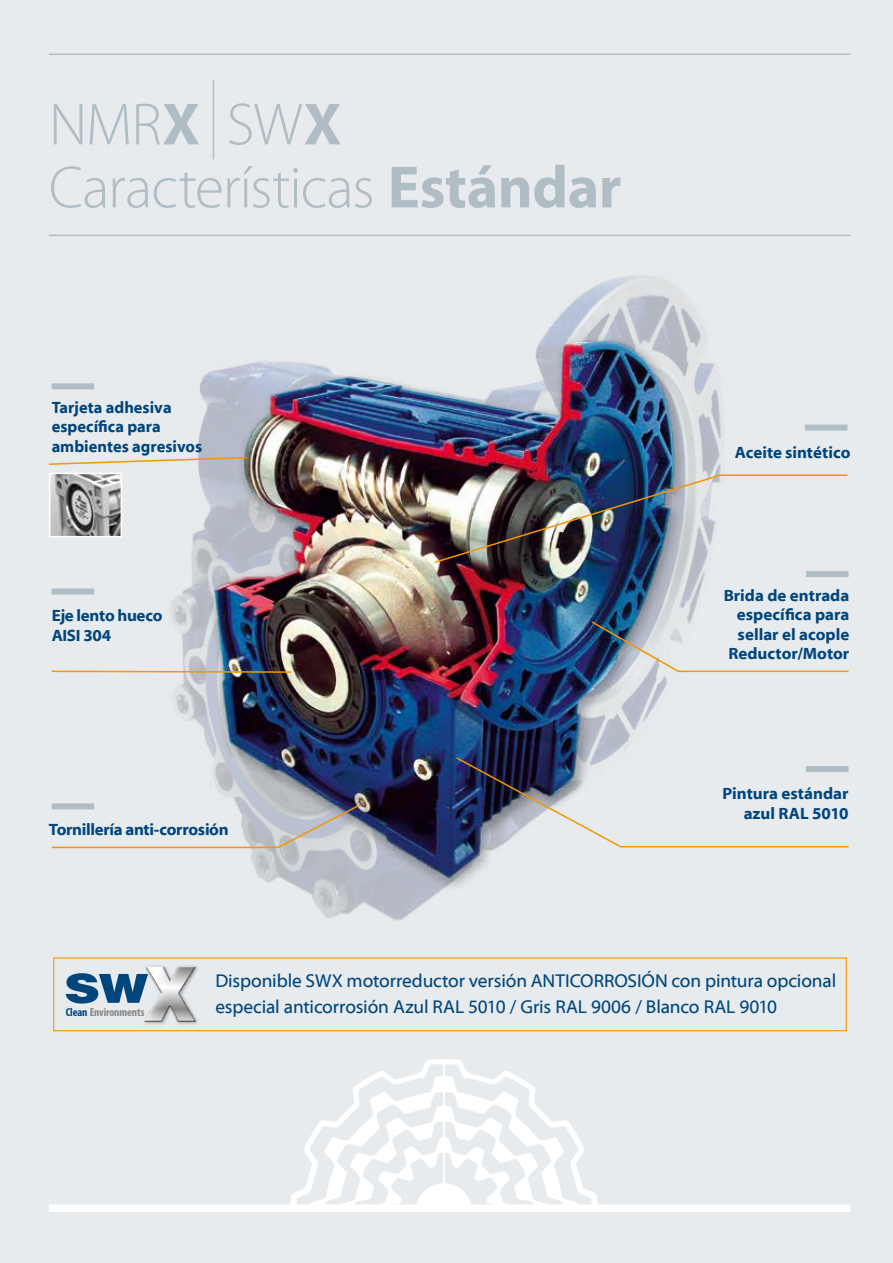
<style>
.page{position:relative;width:893px;height:1263px;background:#e7ebee}
.page>*{position:absolute;margin:0;border:0;box-sizing:border-box;transform-origin:0 0}
.t1{font:300 60px/63px "Myriad Pro";letter-spacing:-.02em;color:#b0bdc5}
.t2{font:18.75px "Myriad Web Pro";letter-spacing:-.005em;color:#00457c}
.t3{font:700 16.5px/19.5px "Myriad Web Pro";color:#00457c;text-align:right}
.t4{font:700 16.5px/19.5px "Myriad Web Pro";letter-spacing:-.02em;color:#00457c}
.t5{font:700 condensed 11.55px "Myriad Pro";letter-spacing:-.01em;color:#878686}
.s1{font-family:"Myriad Web Pro";font-weight:700}
.s2{font-weight:700}
.s3{color:#00457c}
</style>
<div class="page">
<hr style="left:49px;top:53px;width:801px;height:2px;background:#b0bdc5">
<hr style="left:49px;top:235px;width:801px;height:1px;background:#b0bdc5">
<img style="left:291px;top:1059px;width:307px;height:145px">
<div style="left:49px;top:1204px;width:801px;height:8px;background:#fff"></div>
<hr style="left:213px;top:80px;width:1px;height:79px;background:#b0bdc5">
<img style="left:170px;top:275px;width:554px;height:646px">
<svg style="left:48px;top:456px;width:200px;height:10px"></svg>
<img style="left:433px;top:474px;width:415px;height:90px">
<svg style="left:590px;top:620px;width:259px;height:53px"></svg>
<svg style="left:454px;top:756px;width:395px;height:92px"></svg>
<svg style="left:51px;top:670px;width:242px;height:3px"></svg>
<svg style="left:51px;top:804px;width:308px;height:45px"></svg>
<div style="left:52px;top:383px;width:42px;height:6px;background:#b0bdc5"></div>
<div style="left:805px;top:425px;width:42px;height:6px;background:#b0bdc5"></div>
<div style="left:806px;top:571px;width:42px;height:6px;background:#b0bdc5"></div>
<div style="left:806px;top:766px;width:42px;height:6px;background:#b0bdc5"></div>
<div style="left:52px;top:588px;width:42px;height:6px;background:#b0bdc5"></div>
<div style="left:52px;top:803px;width:42px;height:6px;background:#b0bdc5"></div>
<img style="left:52px;top:476px;width:67px;height:58px">
<div style="left:49px;top:473px;width:73px;height:64px;border:2px solid #fff"></div>
<div style="left:53px;top:957px;width:794px;height:74px;border:1px solid #f49600"></div>
<img style="left:130px;top:957px;width:81px;height:75px">
<svg style="left:66px;top:973px;width:82px;height:30px"></svg>
<h1 class="t1" style="left:49px;top:94px;width:574px">NMR<span class="s1">X</span> SW<span class="s1">X<br></span>Características <span class="s2">Estándar</span></h1>
<p class="t3" style="left:52px;top:398px;width:152px;text-align:left">Tarjeta adhesiva específica para ambientes agresivos</p>
<p class="t4" style="left:52px;top:606px;width:112px">Eje lento hueco<br>AISI 304</p>
<p class="t4" style="left:49px;top:820px;width:181px">Tornillería anti-corrosión</p>
<p class="t3" style="left:735px;top:443px;width:117px">Aceite sintético</p>
<p class="t3" style="left:724px;top:586px;width:127px">Brida de entrada específica para sellar el acople<br>Reductor/Motor</p>
<p class="t3" style="left:722px;top:784px;width:127px">Pintura estándar azul RAL 5010</p>
<p class="t2" style="left:215px;top:971px;width:622px">Disponible SWX motorreductor versión ANTICORROSIÓN con pintura opcional</p>
<p class="t5" style="left:66px;top:1005px;width:80px"><span class="s3">Clean</span> Environments</p>
<p class="t2" style="left:215px;top:996px;width:563px">especial anticorrosión Azul RAL 5010 / Gris RAL 9006 / Blanco RAL 9010</p>
</div>
